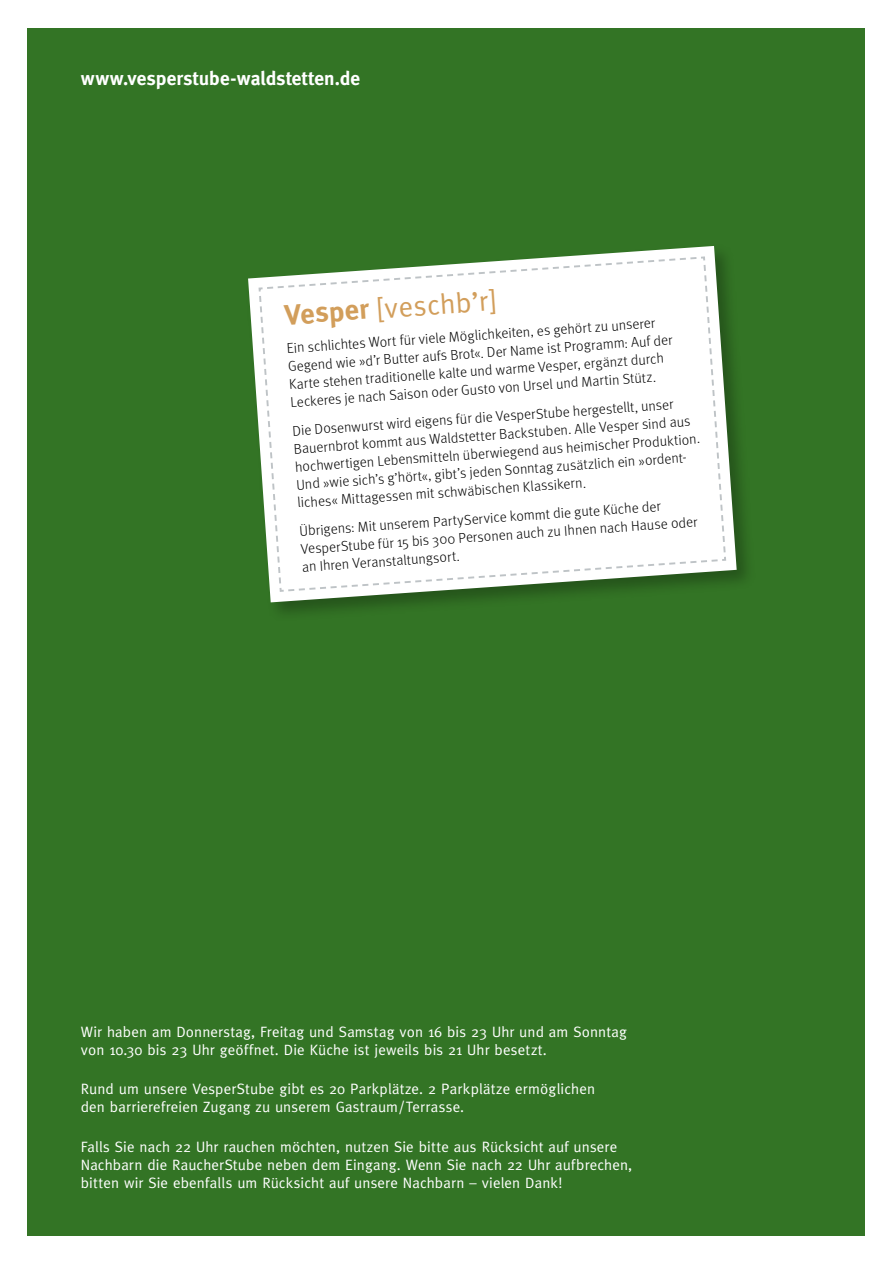
<style>
.page{position:relative;width:893px;height:1263px;background:#fff}
.page>*{position:absolute;margin:0;border:0;box-sizing:border-box;transform-origin:0 0}
.t1{font:28.5px "Meta";color:#d29e5b}
.t2{font:700 19.5px "Meta";letter-spacing:.005em;color:#fff}
.t3{font:15px/18px "Meta";letter-spacing:.01em;color:#fff}
.t4{font:300 14.25px/18px "Meta";color:#000}
.s1{font-weight:700}
</style>
<div class="page">
<div style="left:28px;top:28px;width:837px;height:1207px;background:#337425"></div>
<div style="left:245px;top:243px;width:511px;height:379px;background:#000;opacity:.27"></div>
<svg style="left:248px;top:246px;width:489px;height:356px"></svg>
<svg style="left:257px;top:255px;width:470px;height:338px"></svg>
<h2 class="t2" style="left:81px;top:67px;width:281px">www.vesperstube-waldstetten.de</h2>
<h1 class="t1" style="left:283px;top:298px;width:213px;rotate:-4deg"><span class="s1">Vesper</span> [veschb’r]</h1>
<p class="t4" style="left:286px;top:339px;width:387px;rotate:-4deg">Ein schlichtes Wort für viele Möglichkeiten, es gehört zu unserer Gegend wie »d’r Butter aufs Brot«. Der Name ist Programm: Auf der Karte stehen traditionelle kalte und warme Vesper, ergänzt durch Leckeres je nach Saison oder Gusto von Ursel und Martin Stütz.</p>
<p class="t4" style="left:292px;top:422px;width:407px;rotate:-4deg">Die Dosenwurst wird eigens für die VesperStube hergestellt, unser Bauernbrot kommt aus Waldstetter Backstuben. Alle Vesper sind aus hochwertigen Lebensmitteln überwiegend aus heimischer Produktion.<br>Und »wie sich’s g’hört«, gibt’s jeden Sonntag zusätzlich ein »ordent&shy;liches« Mittagessen mit schwäbischen Klassikern.</p>
<p class="t4" style="left:299px;top:522px;width:399px;rotate:-4deg">Übrigens: Mit unserem PartyService kommt die gute Küche der<br>VesperStube für 15 bis 300 Personen auch zu Ihnen nach Hause oder an Ihren Veranstaltungsort.</p>
<p class="t3" style="left:81px;top:1023px;width:548px">Wir haben am Donnerstag, Freitag und Samstag von 16 bis 23 Uhr und am Sonntag von 10.30 bis 23 Uhr geöffnet. Die Küche ist jeweils bis 21 Uhr besetzt.</p>
<p class="t3" style="left:81px;top:1080px;width:516px">Rund um unsere VesperStube gibt es 20 Parkplätze. 2 Parkplätze ermöglichen den barrierefreien Zugang zu unserem Gastraum/Terrasse.</p>
<p class="t3" style="left:81px;top:1137px;width:553px">Falls Sie nach 22 Uhr rauchen möchten, nutzen Sie bitte aus Rücksicht auf unsere<br>Nachbarn die RaucherStube neben dem Eingang. Wenn Sie nach 22 Uhr aufbrechen, bitten wir Sie ebenfalls um Rücksicht auf unsere Nachbarn – vielen Dank!</p>
</div>
